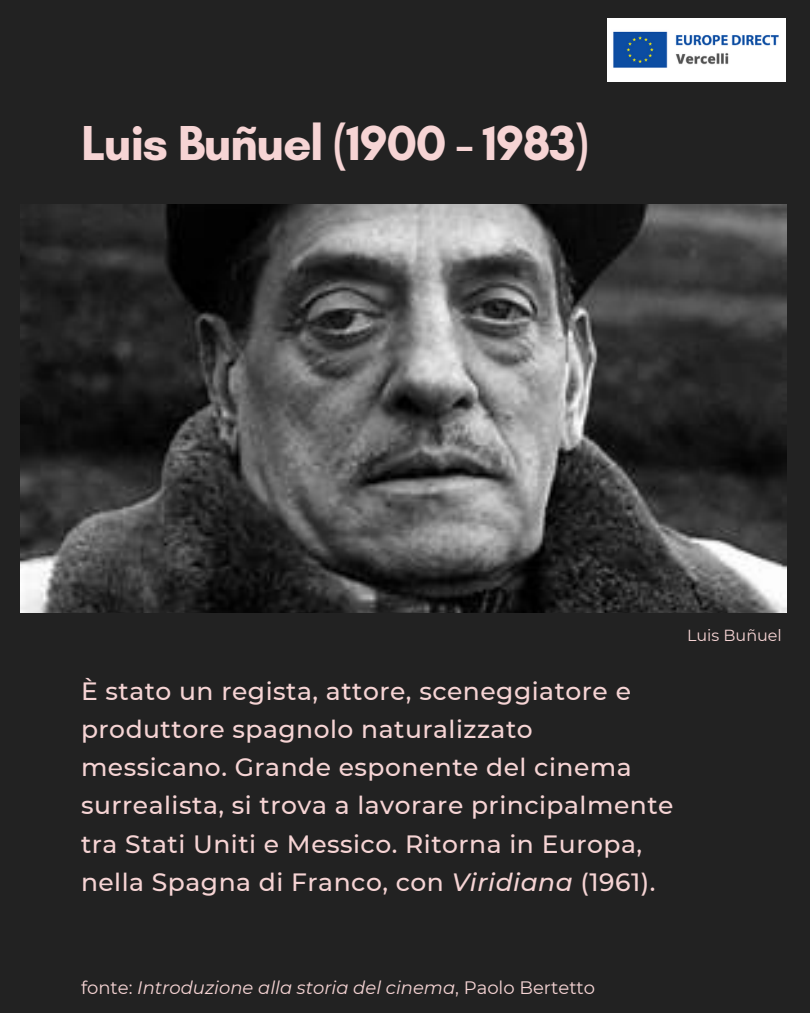
<style>
.page{position:relative;width:810px;height:1013px;background:#fff}
.page>*{position:absolute;margin:0;border:0;box-sizing:border-box;transform-origin:0 0}
.t1{font:700 50px "Glacial Indifference";letter-spacing:-.03em;color:#f6d4d4}
.t2{font:500 25px/38.2px "Montserrat";letter-spacing:.02em;color:#f6d4d4}
.t3{font:italic 18px "Montserrat";color:#f6d4d4}
.t4{font:16px "Montserrat";color:#f6d4d4}
.s1{font-style:italic}
.s2{font-style:normal}
</style>
<div class="page">
<div style="left:0;top:0;width:810px;height:1012px;background:#222"></div>
<img style="left:608px;top:18px;width:178px;height:63px">
<img style="left:20px;top:204px;width:766px;height:409px">
<h2 class="t1" style="left:81px;top:112px;width:509px">Luis Buñuel (1900 - 1983)</h2>
<h3 class="t2" style="left:81px;top:671px;width:594px">È stato un regista, attore, sceneggiatore e produttore spagnolo naturalizzato messicano. Grande esponente del cinema surrealista, si trova a lavorare principalmente tra Stati Uniti e Messico. Ritorna in Europa, nella Spagna di Franco, con <span class="s1">Viridiana</span> (1961).</h3>
<h1 class="t4" style="left:687px;top:625px;width:96px">Luis Buñuel</h1>
<p class="t3" style="left:81px;top:976px;width:516px"><span class="s2">fonte:</span> Introduzione alla storia del cinema<span class="s2">, Paolo Bertetto</span></p>
</div>
